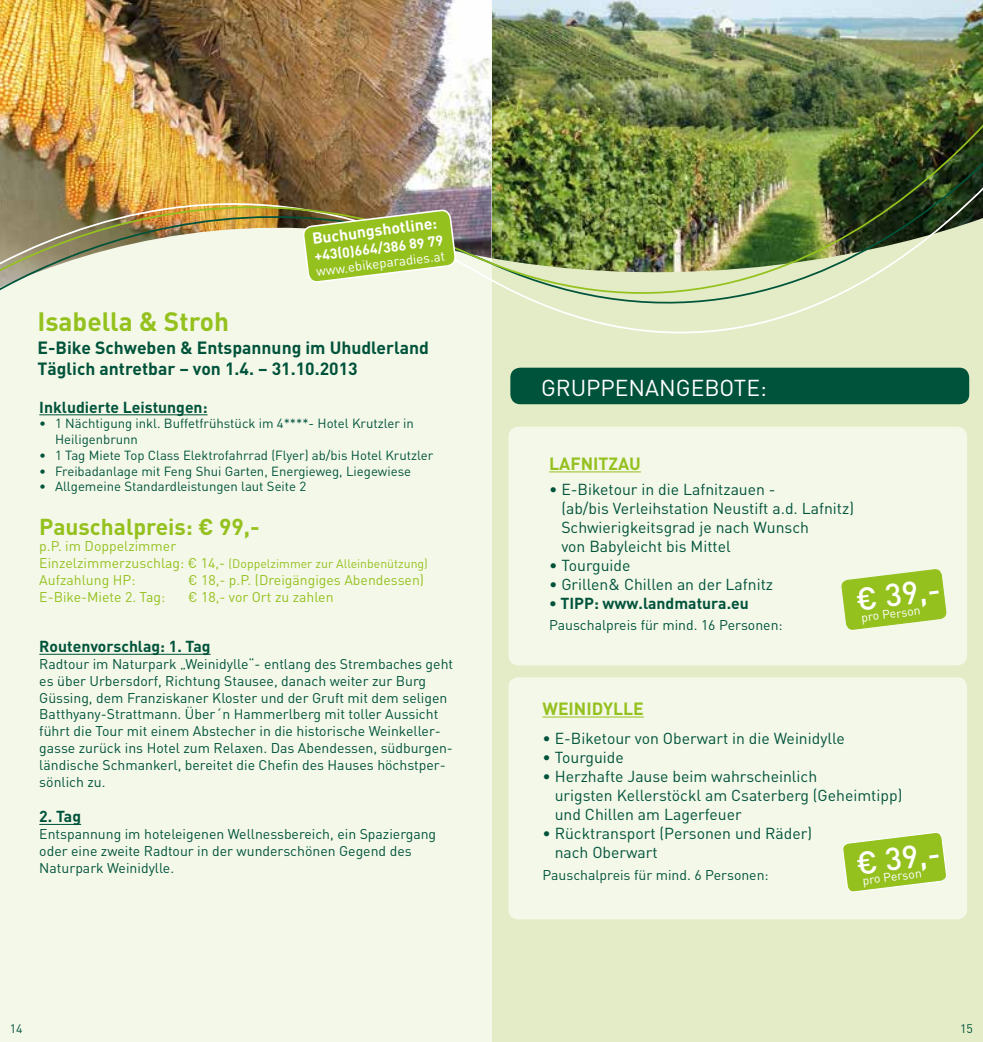
<style>
.page{position:relative;width:983px;height:1042px;background:#fff}
.page>*{position:absolute;margin:0;border:0;box-sizing:border-box;transform-origin:0 0}
.t1{font:500 31.5px "DIN";color:#fff}
.t2{font:700 26.25px "DIN";color:#95c11f}
.t3{font:700 22.75px "DIN";color:#95c11f}
.t4{font:22.75px "DIN";color:#fff}
.t5{font:700 17.5px/21px "DIN";color:#00533b}
.t6{font:700 17.5px "DIN";color:#95c11f}
.t7{font:15.75px/18.9px "DIN";color:#00533b}
.t8{font:700 15.75px "DIN";color:#00533b}
.t9{font:700 15.75px "DIN";color:#fff}
.t10{font:700 14.17px "DIN";color:#fff}
.t11{font:14px/16.8px "DIN";color:#00533b}
.t12{font:14px "DIN";color:#95c11f}
.t13{font:13.3px "DIN";color:#fff}
.t14{font:13.12px/15.8px "DIN";color:#00533b}
.t15{font:12.25px "DIN";color:#95c11f}
.t16{font:12.25px "DIN";color:#fff}
.t17{font:12.25px "DIN";color:#00533b}
.s1{font-size:14px}
</style>
<div class="page">
<div style="left:491px;top:0;width:491px;height:1042px;background:#e3ecc6"></div>
<div style="left:0;top:0;width:491px;height:1042px;background:#f4f8e9"></div>
<img style="left:0;top:0;width:982px;height:509px">
<svg style="left:0;top:410px;width:982px;height:10px"></svg>
<img style="left:0;top:41px;width:982px;height:369px">
<div style="left:508px;top:427px;width:458px;height:238px;background:#f4f8e9;border-radius:10px"></div>
<div style="left:508px;top:677px;width:458px;height:242px;background:#f4f8e9;border-radius:10px"></div>
<div style="left:510px;top:368px;width:458px;height:36px;background:#00533b;border-radius:10px"></div>
<svg style="left:841px;top:569px;width:105px;height:61px"></svg>
<svg style="left:843px;top:832px;width:103px;height:60px"></svg>
<hr style="left:39px;top:414px;width:168px;height:1px;background:#00533b">
<hr style="left:39px;top:654px;width:171px;height:1px;background:#00533b">
<hr style="left:39px;top:824px;width:42px;height:1px;background:#00533b">
<svg style="left:302px;top:209px;width:154px;height:74px;background:#a3c04a"></svg>
<hr style="left:542px;top:716px;width:101px;height:1px;background:#95c11f">
<hr style="left:549px;top:471px;width:91px;height:1px;background:#95c11f">
<p class="t9" style="left:311px;top:228px;width:127px;rotate:-7deg">Buchungshotline:</p>
<p class="t10" style="left:313px;top:247px;width:131px;rotate:-7deg">+43(0)664/386 89 79</p>
<p class="t13" style="left:315px;top:263px;width:131px;rotate:-7deg">www.ebikeparadies.at</p>
<h2 class="t2" style="left:37px;top:304px;width:193px">Isabella &amp; Stroh</h2>
<p class="t5" style="left:37px;top:336px;width:393px">E-Bike Schweben &amp; Entspannung im Uhudlerland<br>Täglich antretbar – von 1.4. – 31.10.2013</p>
<p class="t8" style="left:39px;top:397px;width:170px">I nkludierte Leistungen:</p>
<p class="t14" style="left:39px;top:415px;width:376px">• 1 Nächtigung inkl. Buffetfrühstück im 4****- H otel Krutzler in<br>Heiligenbrunn</p>
<p class="t14" style="left:39px;top:447px;width:395px">• 1 Tag Miete Top Class Elektrofahrrad (Flyer) ab/bis H otel Krutzler</p>
<p class="t14" style="left:39px;top:463px;width:373px">• Freibadanlage mit Feng Shui Garten, Energieweg, Liegewiese</p>
<p class="t14" style="left:39px;top:478px;width:268px">• Allgemeine Standardleistungen laut Seite 2</p>
<h3 class="t3" style="left:39px;top:511px;width:222px">Pauschalpreis: € 99,-</h3>
<p class="t12" style="left:39px;top:537px;width:138px">p.P. im Doppelzimmer</p>
<p class="t15" style="left:39px;top:556px;width:390px"><span class="s1">Einzelzimmerzuschlag: € 14,-</span> (Doppelzimmer zur Alleinbenützung)</p>
<p class="t12" style="left:39px;top:571px;width:98px">Aufzahlung HP:</p>
<p class="t12" style="left:188px;top:571px;width:237px">€ 18,- p.P. (Dreigängiges Abendessen)</p>
<p class="t12" style="left:39px;top:588px;width:127px">E-Bike-Miete 2. Tag:</p>
<p class="t12" style="left:188px;top:588px;width:147px">€ 18,- vor Ort zu zahlen</p>
<p class="t8" style="left:39px;top:636px;width:173px">Routenvorschlag: 1. Tag</p>
<p class="t11" style="left:39px;top:655px;width:415px">Radtour im Naturpark „Weinidylle“- entlang des Strembaches geht es über U rbersdorf, Richtung Stausee, danach weiter zur Burg Güssing, dem Franziskaner Kloster und der Gruft mit dem seligen Batthyany-Strattmann. Über´n Hammerlberg mit toller Aussicht führt die Tour mit einem Abstecher in die historische Weinkeller&shy;gasse zurück ins Hotel zum Relaxen. Das Abendessen, südburgen&shy;ländische Schmankerl, bereitet die Chefin des Hauses höchstper&shy;sönlich zu.</p>
<p class="t8" style="left:39px;top:806px;width:43px">2. Tag</p>
<p class="t11" style="left:39px;top:825px;width:398px">Entspannung im hoteleigenen Wellnessbereich, ein Spaziergang oder eine zweite Radtour in der wunderschönen Gegend des<br>Naturpark Weinidylle.</p>
<h3 class="t4" style="left:541px;top:373px;width:30px">GRUPP</h3>
<h3 class="t4" style="left:614px;top:373px;width:29px">ENAN</h3>
<h3 class="t4" style="left:675px;top:373px;width:92px">GEBOTE:</h3>
<p class="t6" style="left:549px;top:452px;width:54px">LAFNITZA</p>
<p class="t6" style="left:629px;top:452px;width:13px">U</p>
<p class="t7" style="left:561px;top:480px;width:294px;text-indent:-12px">• E-Biketour in die Lafnitzauen -<br>(ab/bis Verleihstation N eustift a.d. Lafnitz)<br>Schwierigkeitsgrad je nach Wunsch<br>von Babyleicht bis Mittel</p>
<p class="t7" style="left:549px;top:556px;width:83px">• Tourguide</p>
<p class="t7" style="left:549px;top:574px;width:225px">• Grillen&amp; Chillen an der Lafnitz</p>
<p class="t8" style="left:549px;top:593px;width:201px">• TI PP: www.landmatura.eu</p>
<p class="t11" style="left:549px;top:616px;width:235px">Pauschalpreis für mind. 16 Personen:</p>
<h1 class="t1" style="left:853px;top:579px;width:86px;rotate:-7deg">€ 39,-</h1>
<p class="t16" style="left:860px;top:610px;width:63px;rotate:-7deg">pro Person</p>
<p class="t6" style="left:542px;top:697px;width:103px">WEI NI DYLLE</p>
<p class="t7" style="left:542px;top:728px;width:304px">• E-Biketour von Oberwart in die Weinidylle</p>
<p class="t7" style="left:542px;top:747px;width:83px">• Tourguide</p>
<p class="t7" style="left:554px;top:766px;width:349px;text-indent:-12px">• Herzhafte Jause beim wahrscheinlich<br>urigsten Kellerstöckl am Csaterberg (Geheimtipp) und Chillen am Lagerfeuer</p>
<p class="t7" style="left:554px;top:823px;width:259px;text-indent:-12px">• Rücktransport (Personen und Räder) nach Oberwart</p>
<p class="t11" style="left:542px;top:866px;width:228px">Pauschalpreis für mind. 6 Personen:</p>
<h1 class="t1" style="left:853px;top:843px;width:86px;rotate:-7deg">€ 39,-</h1>
<p class="t16" style="left:861px;top:873px;width:63px;rotate:-7deg">pro Person</p>
<p class="t17" style="left:10px;top:1021px;width:14px">14</p>
<p class="t17" style="left:959px;top:1021px;width:14px">15</p>
</div>
